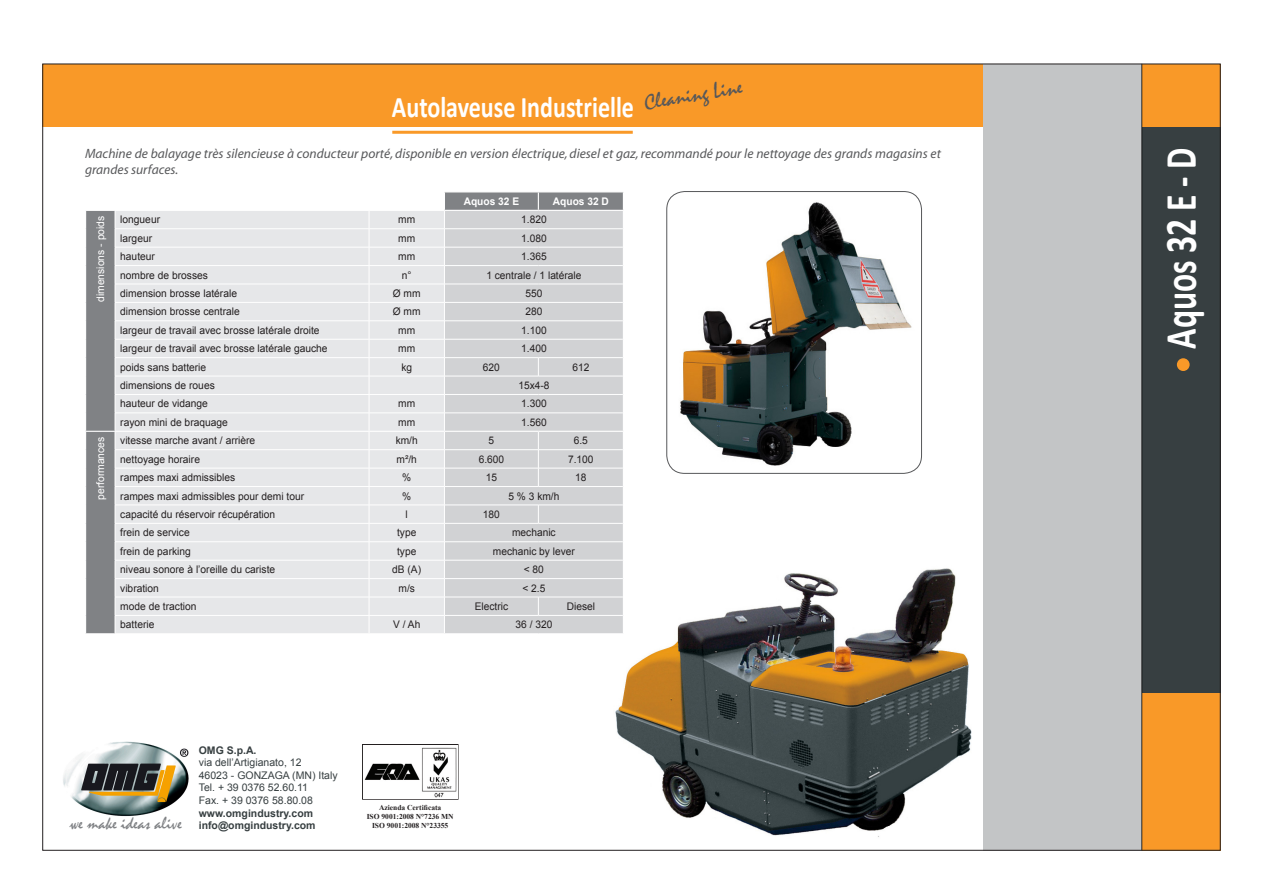
<style>
.page{position:relative;width:1263px;height:893px;background:#fff}
.page>*{position:absolute;margin:0;border:0;box-sizing:border-box;transform-origin:0 0}
.t1{font:700 45px "Calibri";color:#fff;scale:.75 1}
.t2{font:700 30px "Calibri";color:#fff;scale:.8 1}
.t3{font:22.5px "Mistral";color:#57585a}
.t4{font:18px "Mistral";color:#808285}
.t5{font:italic 13.5px/16.2px "Myriad";color:#57585a}
.t6{font:10.5px "Arial";color:#231f20}
.t7{font:10.5px "Arial";color:#373f41}
.t8{font:700 10.5px "Arial";color:#373f41}
.t9{font:10.5px "Arial";color:#fff}
.t10{font:700 10.5px "Arial";color:#fff}
.t11{font:700 7.5px "Times New Roman";color:#231f20}
</style>
<div class="page">
<div style="left:1142px;top:126px;width:78px;height:567px;background:#373f41"></div>
<div style="left:1142px;top:64px;width:78px;height:62px;background:#f99928"></div>
<div style="left:1142px;top:693px;width:78px;height:157px;background:#f99928"></div>
<div style="left:983px;top:64px;width:159px;height:786px;background:#c3c5c6"></div>
<hr style="left:1141px;top:64px;width:1px;height:786px;background:#000">
<div style="left:43px;top:64px;width:940px;height:62px;background:#f99928"></div>
<img style="left:63px;top:741px;width:126px;height:75px">
<div style="left:362px;top:744px;width:96px;height:55px;border:1px solid #231f20"></div>
<img style="left:363px;top:745px;width:94px;height:53px">
<img style="left:615px;top:568px;width:357px;height:269px">
<div style="left:666px;top:191px;width:256px;height:283px;border:1px solid #57585a;border-radius:18px"></div>
<img style="left:680px;top:202px;width:232px;height:264px">
<div style="left:116px;top:211px;width:253px;height:422px;background:#e6e7e9"></div>
<hr style="left:115px;top:228px;width:254px;height:1px;background:#fff">
<hr style="left:115px;top:247px;width:254px;height:1px;background:#fff">
<hr style="left:115px;top:265px;width:254px;height:1px;background:#fff">
<hr style="left:115px;top:284px;width:254px;height:1px;background:#fff">
<hr style="left:115px;top:302px;width:254px;height:1px;background:#fff">
<hr style="left:115px;top:321px;width:254px;height:1px;background:#fff">
<hr style="left:115px;top:339px;width:254px;height:1px;background:#fff">
<hr style="left:115px;top:357px;width:254px;height:1px;background:#fff">
<hr style="left:115px;top:376px;width:254px;height:1px;background:#fff">
<hr style="left:115px;top:394px;width:254px;height:1px;background:#fff">
<hr style="left:115px;top:413px;width:254px;height:1px;background:#fff">
<hr style="left:115px;top:431px;width:254px;height:1px;background:#fff">
<hr style="left:115px;top:449px;width:254px;height:1px;background:#fff">
<hr style="left:115px;top:468px;width:254px;height:1px;background:#fff">
<hr style="left:115px;top:486px;width:254px;height:1px;background:#fff">
<hr style="left:115px;top:505px;width:254px;height:1px;background:#fff">
<hr style="left:115px;top:523px;width:254px;height:1px;background:#fff">
<hr style="left:115px;top:541px;width:254px;height:1px;background:#fff">
<hr style="left:115px;top:560px;width:254px;height:1px;background:#fff">
<hr style="left:115px;top:578px;width:254px;height:1px;background:#fff">
<hr style="left:115px;top:597px;width:254px;height:1px;background:#fff">
<hr style="left:115px;top:615px;width:254px;height:1px;background:#fff">
<svg style="left:85px;top:211px;width:31px;height:423px;background:#8a8c8f"></svg>
<svg style="left:369px;top:192px;width:255px;height:442px;background:#d7d8da"></svg>
<hr style="left:538px;top:615px;width:85px;height:1px;background:#fff">
<hr style="left:392px;top:131px;width:241px;height:3px;background:#f99928">
<div style="left:1177px;top:358px;width:12px;height:13px;background:#f99928;border-radius:50%"></div>
<p class="t2" style="left:392px;top:88px;width:304px">Autolaveuse Industrielle</p>
<p class="t3" style="left:642px;top:89px;width:101px;rotate:-10deg">Cleaning Line</p>
<p class="t5" style="left:85px;top:146px;width:857px">Machine de balayage très silencieuse à conducteur porté, disponible en version électrique, diesel et gaz, recommandé pour le nettoyage des grands magasins et grandes surfaces.</p>
<p class="t1" style="left:1153px;top:349px;width:270px;rotate:-90deg">Aquos 32 E - D</p>
<p class="t10" style="left:464px;top:194px;width:57px">Aquos 32 E</p>
<p class="t10" style="left:553px;top:194px;width:57px">Aquos 32 D</p>
<p class="t9" style="left:94px;top:302px;width:88px;rotate:-90deg">dimensions - poids</p>
<p class="t6" style="left:120px;top:213px;width:41px">longueur</p>
<p class="t6" style="left:398px;top:213px;width:18px">mm</p>
<p class="t6" style="left:521px;top:213px;width:27px">1.820</p>
<p class="t6" style="left:120px;top:231px;width:33px">largeur</p>
<p class="t6" style="left:398px;top:231px;width:18px">mm</p>
<p class="t6" style="left:521px;top:231px;width:27px">1.080</p>
<p class="t6" style="left:120px;top:250px;width:36px">hauteur</p>
<p class="t6" style="left:398px;top:250px;width:18px">mm</p>
<p class="t6" style="left:521px;top:250px;width:27px">1.365</p>
<p class="t6" style="left:120px;top:268px;width:89px">nombre de brosses</p>
<p class="t6" style="left:402px;top:268px;width:11px">n°</p>
<p class="t6" style="left:486px;top:268px;width:97px">1 centrale / 1 latérale</p>
<p class="t6" style="left:120px;top:286px;width:118px">dimension brosse latérale</p>
<p class="t6" style="left:393px;top:286px;width:29px">Ø mm</p>
<p class="t6" style="left:525px;top:286px;width:18px">550</p>
<p class="t6" style="left:120px;top:305px;width:121px">dimension brosse centrale</p>
<p class="t6" style="left:393px;top:305px;width:29px">Ø mm</p>
<p class="t6" style="left:525px;top:305px;width:18px">280</p>
<p class="t6" style="left:120px;top:323px;width:201px">largeur de travail avec brosse latérale droite</p>
<p class="t6" style="left:398px;top:323px;width:18px">mm</p>
<p class="t6" style="left:521px;top:323px;width:27px">1.100</p>
<p class="t6" style="left:120px;top:342px;width:209px">largeur de travail avec brosse latérale gauche</p>
<p class="t6" style="left:398px;top:342px;width:18px">mm</p>
<p class="t6" style="left:521px;top:342px;width:27px">1.400</p>
<p class="t6" style="left:120px;top:360px;width:88px">poids sans batterie</p>
<p class="t6" style="left:401px;top:360px;width:12px">kg</p>
<p class="t6" style="left:483px;top:360px;width:18px">620</p>
<p class="t6" style="left:572px;top:360px;width:18px">612</p>
<p class="t6" style="left:120px;top:378px;width:96px">dimensions de roues</p>
<p class="t6" style="left:518px;top:378px;width:33px">15x4-8</p>
<p class="t6" style="left:120px;top:397px;width:89px">hauteur de vidange</p>
<p class="t6" style="left:398px;top:397px;width:18px">mm</p>
<p class="t6" style="left:521px;top:397px;width:27px">1.300</p>
<p class="t6" style="left:120px;top:415px;width:109px">rayon mini de braquage</p>
<p class="t6" style="left:398px;top:415px;width:18px">mm</p>
<p class="t6" style="left:521px;top:415px;width:27px">1.560</p>
<p class="t9" style="left:94px;top:500px;width:65px;rotate:-90deg">performances</p>
<p class="t6" style="left:120px;top:434px;width:137px">vitesse marche avant / arrière</p>
<p class="t6" style="left:396px;top:434px;width:24px">km/h</p>
<p class="t6" style="left:489px;top:434px;width:7px">5</p>
<p class="t6" style="left:574px;top:434px;width:16px">6.5</p>
<p class="t6" style="left:120px;top:452px;width:81px">nettoyage horaire</p>
<p class="t6" style="left:397px;top:452px;width:22px">m²/h</p>
<p class="t6" style="left:479px;top:452px;width:27px">6.600</p>
<p class="t6" style="left:568px;top:452px;width:27px">7.100</p>
<p class="t6" style="left:120px;top:471px;width:117px">rampes maxi admissibles</p>
<p class="t6" style="left:402px;top:471px;width:11px">%</p>
<p class="t6" style="left:486px;top:471px;width:13px">15</p>
<p class="t6" style="left:575px;top:471px;width:13px">18</p>
<p class="t6" style="left:120px;top:489px;width:185px">rampes maxi admissibles pour demi tour</p>
<p class="t6" style="left:402px;top:489px;width:11px">%</p>
<p class="t6" style="left:508px;top:489px;width:52px">5 % 3 km/h</p>
<p class="t6" style="left:120px;top:507px;width:156px">capacité du réservoir récupération</p>
<p class="t6" style="left:406px;top:507px;width:4px">l</p>
<p class="t6" style="left:483px;top:507px;width:18px">180</p>
<p class="t6" style="left:120px;top:526px;width:71px">frein de service</p>
<p class="t6" style="left:397px;top:526px;width:21px">type</p>
<p class="t6" style="left:512px;top:526px;width:45px">mechanic</p>
<p class="t6" style="left:120px;top:544px;width:72px">frein de parking</p>
<p class="t6" style="left:397px;top:544px;width:21px">type</p>
<p class="t6" style="left:493px;top:544px;width:84px">mechanic by lever</p>
<p class="t6" style="left:120px;top:563px;width:156px">niveau sonore à l’oreille du cariste</p>
<p class="t6" style="left:392px;top:563px;width:30px">dB (A)</p>
<p class="t6" style="left:524px;top:563px;width:22px">&lt; 80</p>
<p class="t6" style="left:120px;top:581px;width:40px">vibration</p>
<p class="t6" style="left:399px;top:581px;width:18px">m/s</p>
<p class="t6" style="left:522px;top:581px;width:24px">&lt; 2.5</p>
<p class="t6" style="left:120px;top:599px;width:78px">mode de traction</p>
<p class="t6" style="left:475px;top:599px;width:35px">Electric</p>
<p class="t6" style="left:567px;top:599px;width:30px">Diesel</p>
<p class="t6" style="left:120px;top:618px;width:36px">batterie</p>
<p class="t6" style="left:393px;top:618px;width:29px">V / Ah</p>
<p class="t6" style="left:515px;top:618px;width:38px">36 / 320</p>
<p class="t8" style="left:199px;top:743px;width:59px">OMG S.p.A.</p>
<p class="t7" style="left:199px;top:756px;width:104px">via dell’Artigianato, 12</p>
<p class="t7" style="left:199px;top:768px;width:140px">46023 - GONZAGA (MN) Italy</p>
<p class="t7" style="left:199px;top:781px;width:111px">Tel. + 39 0376 52.60.11</p>
<p class="t7" style="left:199px;top:793px;width:116px">Fax. + 39 0376 58.80.08</p>
<p class="t8" style="left:199px;top:806px;width:116px">www.omgindustry.com</p>
<p class="t4" style="left:70px;top:813px;width:114px">we make ideas alive</p>
<p class="t8" style="left:199px;top:819px;width:118px">info@omgindustry.com</p>
<p class="t11" style="left:379px;top:802px;width:64px">Azienda Certificata</p>
<p class="t11" style="left:367px;top:811px;width:88px">ISO 9001:2008 N°7236 MN</p>
<p class="t11" style="left:372px;top:820px;width:78px">ISO 9001:2008 N°23355</p>
</div>
